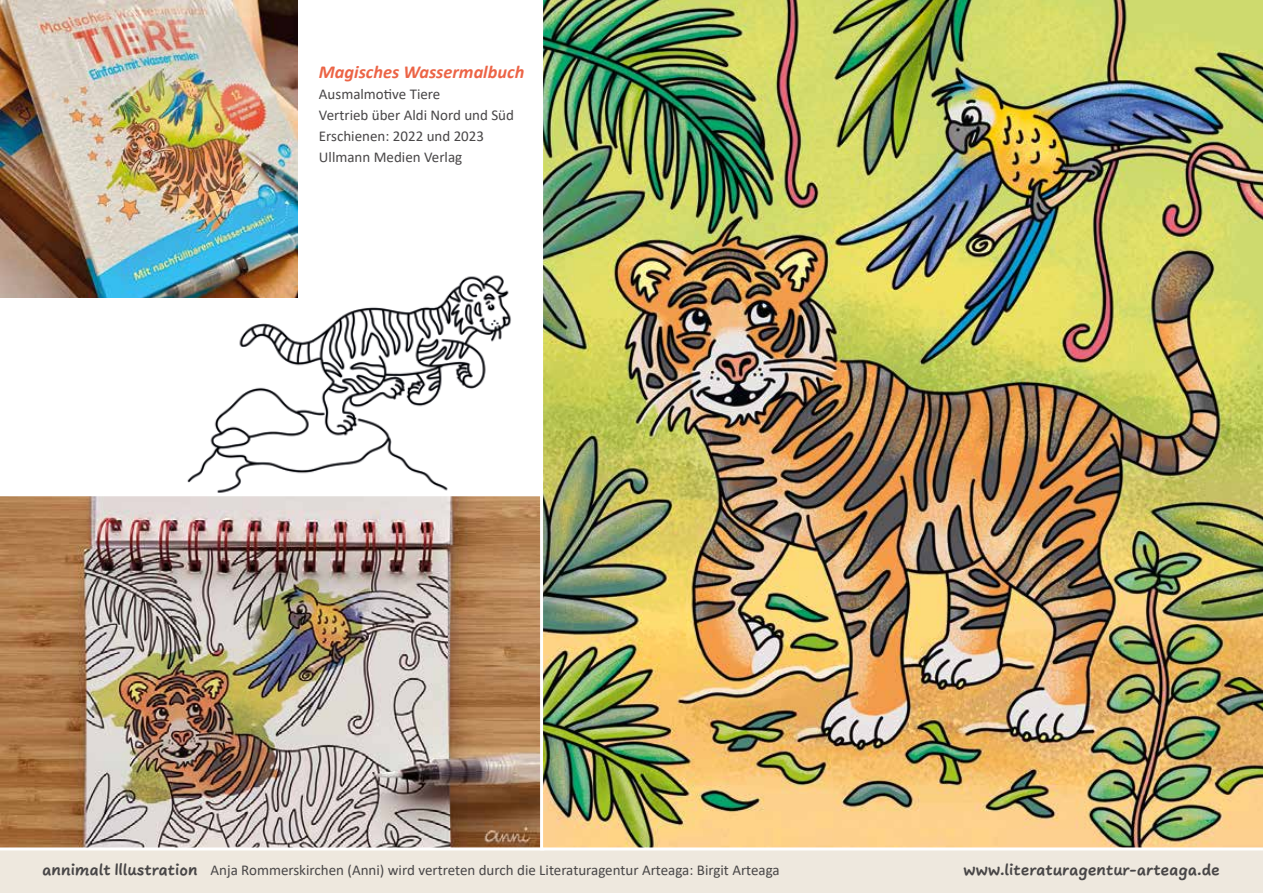
<style>
.page{position:relative;width:1263px;height:893px;background:#fff}
.page>*{position:absolute;margin:0;border:0;box-sizing:border-box;transform-origin:0 0}
.t1{font:700 18.3px "Uberhand Text Pro";color:#484647}
.t2{font:italic 700 18.3px "Calibri";color:#ec6446}
.t3{font:15px/21px "Calibri";color:#484647}
.s1{font-family:"Uberhand Text Pro";font-weight:700;font-size:18.3px}
</style>
<div class="page">
<div style="left:0;top:850px;width:1263px;height:43px;background:#eee8de"></div>
<img style="left:187px;top:275px;width:324px;height:218px">
<img style="left:0;top:496px;width:540px;height:352px">
<img style="left:540px;top:0;width:723px;height:848px">
<img style="left:0;top:0;width:298px;height:298px">
<p class="t2" style="left:319px;top:58px;width:207px">Magisches Wassermalbuch</p>
<p class="t3" style="left:319px;top:83px;width:197px">Ausmalmotive Tiere<br>Vertrieb über Aldi Nord und Süd<br>Erschienen: 2022 und 2023<br>Ullmann Medien Verlag</p>
<p class="t3" style="left:43px;top:859px;width:739px"><span class="s1">annimalt Illustration</span> Anja Rommerskirchen (Anni) wird vertreten durch die Literaturagentur Arteaga: Birgit Arteaga</p>
<p class="t1" style="left:963px;top:856px;width:258px">www.literaturagentur-arteaga.de</p>
</div>
